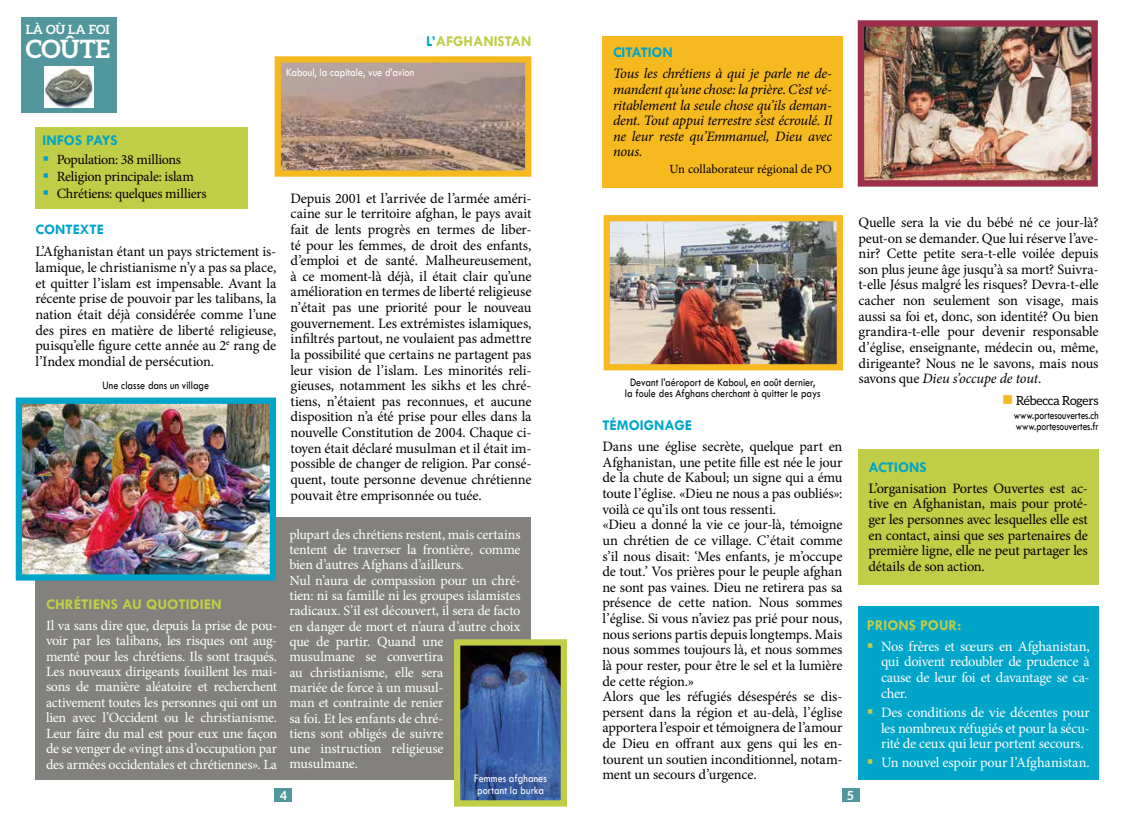
<style>
.page{position:relative;width:1134px;height:815px;background:#fff}
.page>*{position:absolute;margin:0;border:0;box-sizing:border-box;transform-origin:0 0}
.t1{font:700 25.25px "Aleo";letter-spacing:-.01em;color:#fff}
.t2{font:700 15px "Tw Cen";color:#c0cd46}
.t3{font:700 15px "Tw Cen";color:#00a5c9}
.t4{font:700 14.62px "Tw Cen";color:#00a5c9}
.t5{font:14.38px/15.6px "Minion Pro";letter-spacing:-.015em;color:#000;text-align:justify}
.t6{font:14.38px/15.6px "Minion Pro";letter-spacing:-.015em;color:#fff;text-align:justify}
.t7{font:italic 14.38px/15.6px "Minion Pro";letter-spacing:-.02em;color:#000;text-align:justify}
.t8{font:14px/15.4px "Minion Pro";letter-spacing:-.015em;color:#fff;text-align:justify}
.t9{font:14px/17.1px "Minion Pro";letter-spacing:-.025em;color:#000}
.t10{font:700 12.62px "Aleo";letter-spacing:-.01em;color:#fff}
.t11{font:12.5px "Minion Pro";color:#000}
.t12{font:12.5px "Aleo";letter-spacing:-.02em;color:#000}
.t13{font:700 12.5px "Aleo";color:#fff}
.t14{font:11.88px/11.5px "Tw Cen";letter-spacing:.005em;color:#000;text-align:center;scale:.85 1}
.t15{font:11.88px/11.5px "Tw Cen";letter-spacing:.005em;color:#fff;scale:.85 1}
.t16{font:11.88px/10.6px "Tw Cen";letter-spacing:.005em;color:#000;scale:.8 1}
.s1{color:#00a5c9}
.s2{font-style:italic}
.s3{color:#f7b920}
</style>
<div class="page">
<div style="left:275px;top:788px;width:17px;height:14px;background:#52979d"></div>
<div style="left:842px;top:788px;width:17px;height:14px;background:#52979d"></div>
<div style="left:21px;top:17px;width:96px;height:95px;background:#52979d"></div>
<img style="left:45px;top:66px;width:48px;height:41px">
<div style="left:858px;top:449px;width:240px;height:136px;background:#c0cd46"></div>
<div style="left:35px;top:518px;width:496px;height:262px;background:#82817d"></div>
<div style="left:602px;top:36px;width:240px;height:151px;background:#f7b920"></div>
<div style="left:35px;top:128px;width:213px;height:81px;background:#c0cd46"></div>
<div style="left:858px;top:607px;width:240px;height:173px;background:#00a5c9"></div>
<img style="left:461px;top:646px;width:99px;height:154px">
<div style="left:454px;top:639px;width:113px;height:168px;border:6px solid #c0cd46"></div>
<img style="left:282px;top:63px;width:242px;height:107px">
<div style="left:275px;top:56px;width:256px;height:121px;border:6px solid #f7b920"></div>
<img style="left:865px;top:27px;width:226px;height:153px">
<div style="left:858px;top:20px;width:240px;height:167px;border:6px solid #9b2f4a"></div>
<img style="left:611px;top:222px;width:225px;height:141px">
<div style="left:604px;top:215px;width:239px;height:155px;border:6px solid #f7b920"></div>
<img style="left:23px;top:405px;width:246px;height:169px">
<div style="left:16px;top:398px;width:260px;height:183px;border:6px solid #00a5c9"></div>
<p class="t10" style="left:26px;top:23px;width:85px">LÀ OÙ LA FOI</p>
<h1 class="t1" style="left:26px;top:34px;width:86px">COÛTE</h1>
<p class="t2" style="left:426px;top:32px;width:107px"><span class="s1">L’</span>AFGHANISTAN</p>
<p class="t3" style="left:613px;top:44px;width:61px">CITATION</p>
<p class="t7" style="left:613px;top:66px;width:220px">Tous les chrétiens à qui je parle ne de&shy;mandent qu’une chose: la prière. C’est vé&shy;ritablement la seule chose qu’ils deman&shy;dent. Tout appui terrestre s’est écroulé. Il ne leur reste qu’Emmanuel, Dieu avec nous.</p>
<p class="t11" style="left:670px;top:161px;width:164px">Un collaborateur régional de PO</p>
<p class="t15" style="left:286px;top:66px;width:152px">Kaboul, la capitale, vue d’avion</p>
<p class="t3" style="left:43px;top:131px;width:77px">INFOS PAYS</p>
<p class="t9" style="left:57px;top:151px;width:151px">Population: 38 millions<br>Religion principale: islam<br>Chrétiens: quelques milliers</p>
<p class="t5" style="left:291px;top:190px;width:242px">Depuis 2001 et l’arrivée de l’armée améri&shy;caine sur le territoire afghan, le pays avait fait de lents progrès en termes de liber&shy;té pour les femmes, de droit des enfants, d’emploi et de santé. Malheureusement, à ce moment-là déjà, il était clair qu’une amélioration en termes de liberté religieuse n’était pas une priorité pour le nouveau gouvernement. Les extrémistes islamiques, infiltrés partout, ne voulaient pas admettre la possibilité que certains ne partagent pas leur vision de l’islam. Les minorités reli&shy;gieuses, notamment les sikhs et les chré&shy;tiens, n’étaient pas reconnues, et aucune disposition n’a été prise pour elles dans la nouvelle Constitution de 2004. Chaque ci&shy;toyen était déclaré musulman et il était im&shy;possible de changer de religion. Par consé&shy;quent, toute personne devenue chrétienne pouvait être emprisonnée ou tuée.</p>
<p class="t5" style="left:858px;top:215px;width:242px">Quelle sera la vie du bébé né ce jour-là? peut-on se demander. Que lui réserve l’ave&shy;nir? Cette petite sera-t-elle voilée depuis son plus jeune âge jusqu’à sa mort? Suivra&shy;t-elle Jésus malgré les risques? Devra-t-elle cacher non seulement son visage, mais aussi sa foi et, donc, son identité? Ou bien grandira-t-elle pour devenir responsable d’église, enseignante, médecin ou, même, dirigeante? Nous ne le savons, mais nous savons que <span class="s2">Dieu s’occupe de tout</span>.</p>
<p class="t12" style="left:1002px;top:393px;width:98px"><span class="s3">■</span> Rébecca Rogers</p>
<p class="t16" style="left:1014px;top:410px;width:107px">www.portesouvertes.ch www.portesouvertes.fr</p>
<p class="t4" style="left:35px;top:220px;width:70px">CONTEXTE</p>
<p class="t5" style="left:35px;top:244px;width:242px">L’Afghanistan étant un pays strictement is&shy;lamique, le christianisme n’y a pas sa place, et quitter l’islam est impensable. Avant la récente prise de pouvoir par les talibans, la nation était déjà considérée comme l’une des pires en matière de liberté religieuse, puisqu’elle figure cette année au 2<sup>e</sup> rang de l’Index mondial de persécution.</p>
<p class="t14" style="left:625px;top:376px;width:231px">Devant l’aéroport de Kaboul, en août dernier, la foule des Afghans cherchant à quitter le pays</p>
<p class="t14" style="left:103px;top:380px;width:127px">Une classe dans un village</p>
<p class="t3" style="left:602px;top:416px;width:91px">TÉMOIGNAGE</p>
<p class="t5" style="left:602px;top:439px;width:242px;text-align:left">Dans une église secrète, quelque part en Afghanistan, une petite fille est née le jour de la chute de Kaboul; un signe qui a ému toute l’église. «Dieu ne nous a pas oubliés»: voilà ce qu’ils ont tous ressenti.<br>«Dieu a donné la vie ce jour-là, témoigne un chrétien de ce village. C’était comme s’il nous disait: ‘Mes enfants, je m’occupe de tout.’ Vos prières pour le peuple afghan ne sont pas vaines. Dieu ne retirera pas sa présence de cette nation. Nous sommes l’église. Si vous n’aviez pas prié pour nous, nous serions partis depuis longtemps. Mais nous sommes toujours là, et nous sommes là pour rester, pour être le sel et la lumière de cette région.»<br>Alors que les réfugiés désespérés se dis&shy;persent dans la région et au-delà, l’église apportera l’espoir et témoignera de l’amour de Dieu en offrant aux gens qui les en&shy;tourent un soutien inconditionnel, notam&shy;ment un secours d’urgence.</p>
<p class="t3" style="left:869px;top:458px;width:59px">ACTIONS</p>
<p class="t5" style="left:869px;top:480px;width:221px">L’organisation Portes Ouvertes est ac&shy;tive en Afghanistan, mais pour proté&shy;ger les personnes avec lesquelles elle est en contact, ainsi que ses partenaires de première ligne, elle ne peut partager les détails de son action.</p>
<p class="t8" style="left:289px;top:527px;width:233px;text-align:left">plupart des chrétiens restent, mais certains tentent de traverser la frontière, comme bien d’autres Afghans d’ailleurs.<br>Nul n’aura de compassion pour un chré&shy;tien: ni sa famille ni les groupes islamistes radicaux. S’il est découvert, il sera de facto en danger de mort et n’aura d’autre choix que de partir. Quand une<br>musulmane se convertira<br>au christianisme, elle sera<br>mariée de force à un musul-<br>man et contrainte de renier<br>sa foi. Et les enfants de chré-<br>tiens sont obligés de suivre<br>une instruction religieuse<br>musulmane.</p>
<p class="t2" style="left:46px;top:595px;width:177px">CHRÉTIENS AU QUOTIDIEN</p>
<p class="t8" style="left:46px;top:617px;width:233px">Il va sans dire que, depuis la prise de pou&shy;voir par les talibans, les risques ont aug&shy;menté pour les chrétiens. Ils sont traqués.<br>Les nouveaux dirigeants fouillent les mai&shy;sons de manière aléatoire et recherchent activement toutes les personnes qui ont un lien avec l’Occident ou le christianisme.<br>Leur faire du mal est pour eux une façon de se venger de «vingt ans d’occupation par des armées occidentales et chrétiennes». La</p>
<p class="t2" style="left:867px;top:616px;width:96px">PRIONS POUR:</p>
<p class="t6" style="left:881px;top:638px;width:210px">Nos frères et sœurs en Afghanistan, qui doivent redoubler de prudence à cause de leur foi et davantage se ca&shy;cher.</p>
<p class="t6" style="left:881px;top:705px;width:210px">Des conditions de vie décentes pour les nombreux réfugiés et pour la sécu&shy;rité de ceux qui leur portent secours.</p>
<p class="t6" style="left:881px;top:755px;width:210px">Un nouvel espoir pour l’Afghanistan.</p>
<p class="t15" style="left:474px;top:773px;width:87px">Femmes afghanes portant la burka</p>
<p class="t13" style="left:280px;top:788px;width:9px">4</p>
<p class="t13" style="left:847px;top:788px;width:8px">5</p>
</div>
